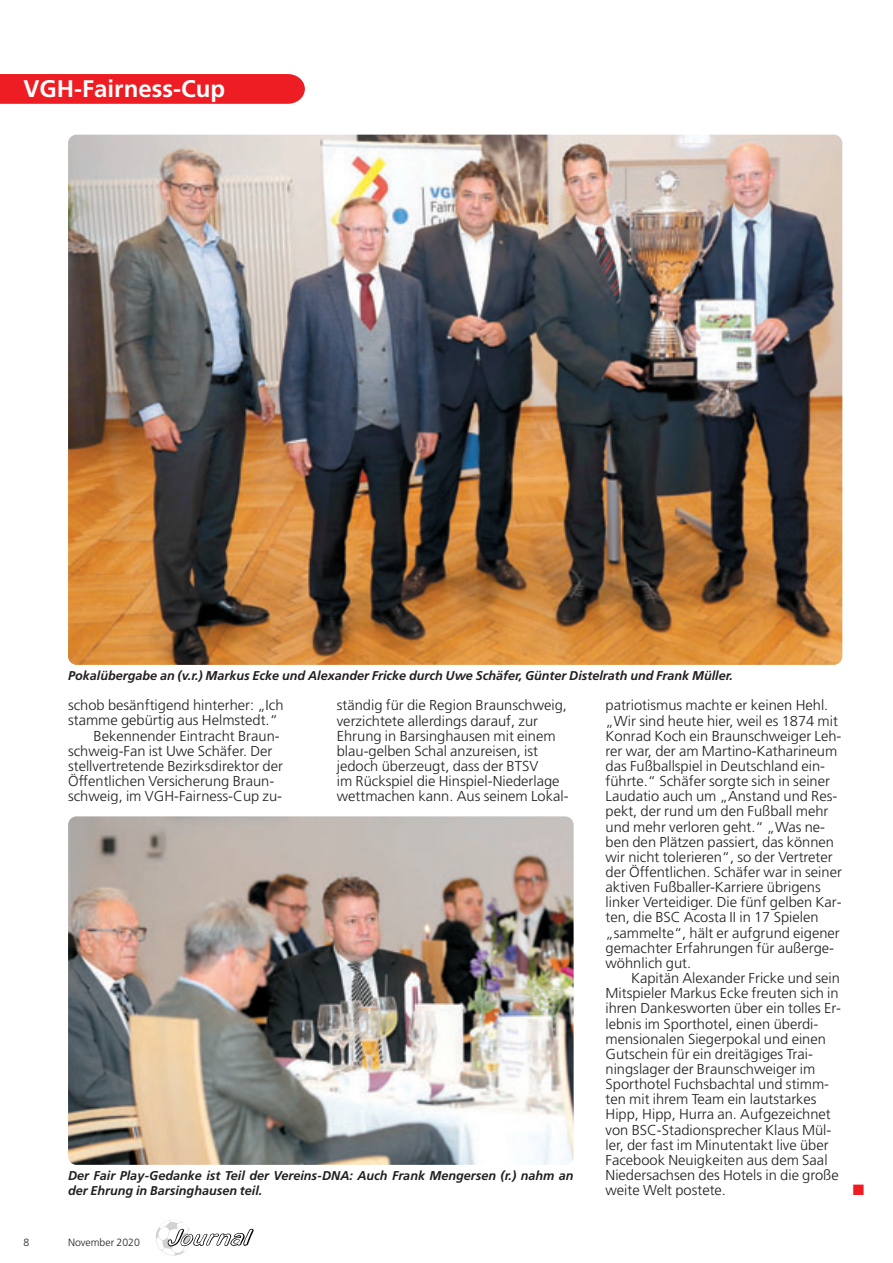
<style>
.page{position:relative;width:893px;height:1263px;background:#fff}
.page>*{position:absolute;margin:0;border:0;box-sizing:border-box;transform-origin:0 0}
.t1{font:700 24px "Frutiger";color:#fff}
.t2{font:15px "Zapf Dingbats";color:#ee1d23}
.t3{font:300 14.4px/15.1px "Frutiger";color:#231f20}
.t4{font:italic 700 12.75px/15.1px "Frutiger";color:#231f20}
.t5{font:300 10.5px "Frutiger";color:#231f20}
</style>
<div class="page">
<img style="left:155px;top:1220px;width:36px;height:36px;border-radius:50%">
<svg style="left:167px;top:1229px;width:87px;height:18px"></svg>
<svg style="left:0;top:74px;width:305px;height:30px;background:#ee2127"></svg>
<img style="left:68px;top:816px;width:505px;height:349px;border-radius:9px">
<img style="left:68px;top:135px;width:774px;height:530px;border-radius:9px">
<h1 class="t1" style="left:23px;top:79px;width:203px">VGH-Fairness-Cup</h1>
<p class="t4" style="left:68px;top:669px;width:666px">Pokalübergabe an (v.r.) Markus Ecke und Alexander Fricke durch Uwe Schäfer, Günter Distelrath und Frank Müller.</p>
<p class="t3" style="left:68px;top:699px;width:217px">schob besänftigend hinterher: „Ich</p>
<p class="t3" style="left:68px;top:714px;width:211px">stamme gebürtig aus Helmstedt.“</p>
<p class="t3" style="left:94px;top:729px;width:188px">Bekennender Eintracht Braun-</p>
<p class="t3" style="left:68px;top:744px;width:206px">schweig-Fan ist Uwe Schäfer. Der</p>
<p class="t3" style="left:68px;top:759px;width:216px">stellvertretende Bezirksdirektor der</p>
<p class="t3" style="left:68px;top:775px;width:208px">Öffentlichen Versicherung Braun-</p>
<p class="t3" style="left:68px;top:790px;width:216px">schweig, im VGH-Fairness-Cup zu-</p>
<p class="t3" style="left:337px;top:699px;width:233px">ständig für die Region Braunschweig, verzichtete allerdings darauf, zur Ehrung in Barsinghausen mit einem blau-gelben Schal anzureisen, ist jedoch überzeugt, dass der BTSV<br>im Rückspiel die Hinspiel-Niederlage wettmachen kann. Aus seinem Lokal-</p>
<p class="t3" style="left:605px;top:699px;width:238px">patriotismus machte er keinen Hehl. „Wir sind heute hier, weil es 1874 mit Konrad Koch ein Braunschweiger Leh&shy;rer war, der am Martino-Katharineum das Fußballspiel in Deutschland ein&shy;führte.“ Schäfer sorgte sich in seiner Laudatio auch um „Anstand und Res&shy;pekt, der rund um den Fußball mehr und mehr verloren geht.“ „Was ne&shy;ben den Plätzen passiert, das können wir nicht tolerieren“, so der Vertreter der Öffentlichen. Schäfer war in seiner aktiven Fußballer-Karriere übrigens linker Verteidiger. Die fünf gelben Kar&shy;ten, die BSC Acosta II in 17 Spielen „sammelte“, hält er aufgrund eigener gemachter Erfahrungen für außerge&shy;wöhnlich gut.</p>
<p class="t3" style="left:605px;top:972px;width:237px;text-indent:26px">Kapitän Alexander Fricke und sein Mitspieler Markus Ecke freuten sich in ihren Dankesworten über ein tolles Er&shy;lebnis im Sporthotel, einen überdi&shy;mensionalen Siegerpokal und einen Gutschein für ein dreitägiges Trai&shy;ningslager der Braunschweiger im Sporthotel Fuchsbachtal und stimm&shy;ten mit ihrem Team ein lautstarkes Hipp, Hipp, Hurra an. Aufgezeichnet von BSC-Stadionsprecher Klaus Mül&shy;ler, der fast im Minutentakt live über Facebook Neuigkeiten aus dem Saal Niedersachsen des Hotels in die große weite Welt postete.</p>
<p class="t4" style="left:68px;top:1169px;width:507px">Der Fair Play-Gedanke ist Teil der Vereins-DNA: Auch Frank Mengersen (r.) nahm an der Ehrung in Barsinghausen teil.</p>
<p class="t2" style="left:853px;top:1181px;width:13px">■</p>
<p class="t5" style="left:23px;top:1238px;width:7px">8</p>
<p class="t5" style="left:68px;top:1238px;width:73px">November 2020</p>
</div>
